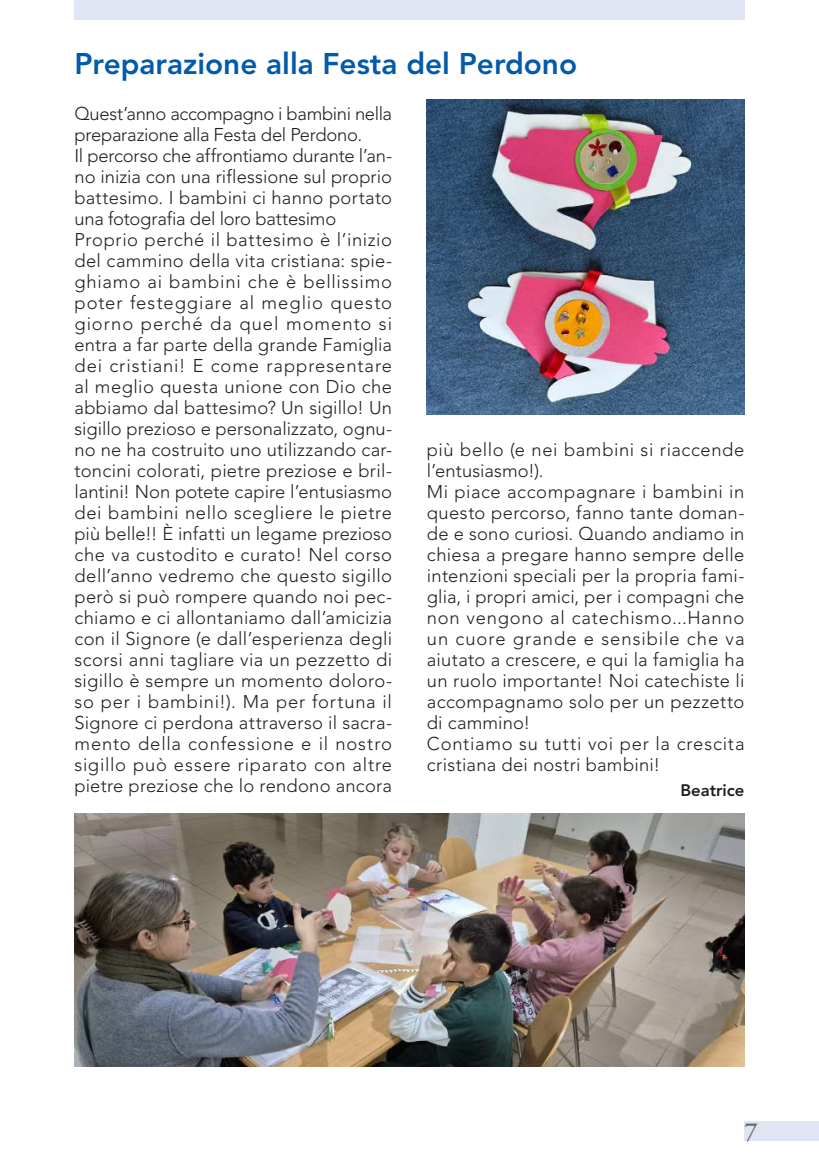
<style>
.page{position:relative;width:819px;height:1166px;background:#fff}
.page>*{position:absolute;margin:0;border:0;box-sizing:border-box;transform-origin:0 0}
.t1{font:800 29.75px "Avenir";color:#015aaa}
.t2{font:600 26.25px "Adobe Garamond Pro";color:#6c6d70}
.t3{font:300 18.38px/21px "Avenir";letter-spacing:.02em;color:#231f20}
.t4{font:800 16.62px "Avenir";color:#231f20}
</style>
<div class="page">
<div style="left:74px;top:0;width:670px;height:20px;background:#e0e5f3"></div>
<div style="left:744px;top:1121px;width:75px;height:20px;background:#e0e5f3"></div>
<img style="left:427px;top:99px;width:317px;height:315px">
<img style="left:74px;top:813px;width:670px;height:254px">
<h1 class="t1" style="left:74px;top:46px;width:504px">Preparazione alla Festa del Perdono</h1>
<p class="t3" style="left:74px;top:103px;width:319px">Quest’anno accompagno i bambini nella preparazione alla Festa del Perdono.<br>Il percorso che affrontiamo durante l’an&shy;no inizia con una riflessione sul proprio battesimo. I bambini ci hanno portato una fotografia del loro battesimo Proprio perché il battesimo è l’inizio del cammino della vita cristiana: spie&shy;ghiamo ai bambini che è bellissimo poter festeggiare al meglio questo giorno perché da quel momento si entra a far parte della grande Famiglia dei cristiani! E come rappresentare al meglio questa unione con Dio che abbiamo dal battesimo? Un sigillo! Un sigillo prezioso e personalizzato, ognu&shy;no ne ha costruito uno utilizzando car&shy;toncini colorati, pietre preziose e bril&shy;lantini! Non potete capire l’entusiasmo dei bambini nello scegliere le pietre più belle!! È infatti un legame prezioso che va custodito e curato! Nel corso dell’anno vedremo che questo sigillo però si può rompere quando noi pec&shy;chiamo e ci allontaniamo dall’amicizia con il Signore (e dall’esperienza degli scorsi anni tagliare via un pezzetto di sigillo è sempre un momento doloro&shy;so per i bambini!). Ma per fortuna il Signore ci perdona attraverso il sacra&shy;mento della confessione e il nostro sigillo può essere riparato con altre pietre preziose che lo rendono ancora</p>
<p class="t3" style="left:427px;top:439px;width:319px">più bello (e nei bambini si riaccende l’entusiasmo!).<br>Mi piace accompagnare i bambini in questo percorso, fanno tante doman&shy;de e sono curiosi. Quando andiamo in chiesa a pregare hanno sempre delle intenzioni speciali per la propria fami&shy;glia, i propri amici, per i compagni che non vengono al catechismo...Hanno un cuore grande e sensibile che va aiutato a crescere, e qui la famiglia ha un ruolo importante! Noi catechiste li accompagnamo solo per un pezzetto di cammino!<br>Contiamo su tutti voi per la crescita cristiana dei nostri bambini!</p>
<p class="t4" style="left:680px;top:780px;width:66px">Beatrice</p>
<h2 class="t2" style="left:744px;top:1116px;width:15px">7</h2>
</div>
